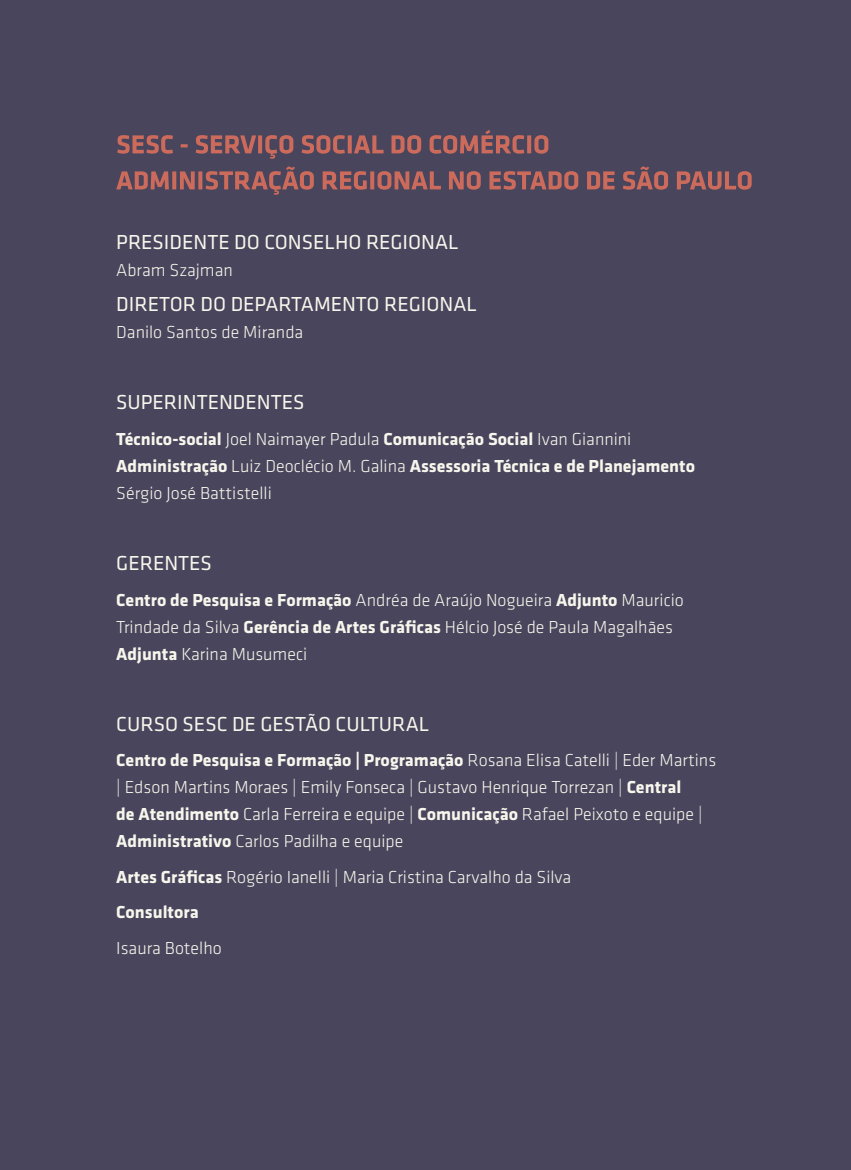
<style>
.page{position:relative;width:851px;height:1170px;background:#fff}
.page>*{position:absolute;margin:0;border:0;box-sizing:border-box;transform-origin:0 0}
.t1{font:21px "Klavika CH";color:#f7f6ec}
.t2{font:300 18px/27px "Klavika CH";color:#f7f6ec}
.t3{font:700 18px/27px "Klavika CH";color:#f7f6ec}
.s1{font-weight:300}
.s2{font-weight:700}
</style>
<div class="page">
<div style="left:0;top:0;width:850px;height:1169px;background:#49455c"></div>
<svg style="left:116px;top:166px;width:635px;height:29px"></svg>
<svg style="left:117px;top:130px;width:431px;height:29px"></svg>
<p class="t1" style="left:116px;top:228px;width:344px">PRESIDENTE DO CONSELHO REGIONAL</p>
<p class="t2" style="left:116px;top:256px;width:118px">Abram Szajman</p>
<p class="t1" style="left:116px;top:290px;width:362px">DIRETOR DO DEPARTAMENTO REGIONAL</p>
<p class="t2" style="left:116px;top:318px;width:188px">Danilo Santos de Miranda</p>
<p class="t1" style="left:116px;top:388px;width:189px">SUPERINTENDENTES</p>
<p class="t3" style="left:116px;top:424px;width:580px">Técnico-social <span class="s1">Joel Naimayer Padula</span> Comunicação Social <span class="s1">Ivan Giannini<br></span>Administração <span class="s1">Luiz Deoclécio M. Galina</span> Assessoria Técnica e de Planejamento<br><span class="s1">Sérgio José Battistelli</span></p>
<p class="t1" style="left:116px;top:549px;width:97px">GERENTES</p>
<p class="t2" style="left:116px;top:586px;width:569px"><span class="s2">Centro de Pesquisa e Formação</span> Andréa de Araújo Nogueira <span class="s2">Adjunto</span> Mauricio<br>Trindade da Silva <span class="s2">Gerência de Artes Gráficas</span> Hélcio José de Paula Magalhães<br><span class="s2">Adjunta</span> Karina Musumeci</p>
<p class="t1" style="left:116px;top:709px;width:314px">CURSO SESC DE GESTÃO CULTURAL</p>
<p class="t2" style="left:116px;top:746px;width:601px"><span class="s2">Centro de Pesquisa e Formação | Programação</span> Rosana Elisa Catelli | Eder Martins | Edson Martins Moraes | Emily Fonseca | Gustavo Henrique Torrezan | <span class="s2">Central<br>de Atendimento</span> Carla Ferreira e equipe | <span class="s2">Comunicação</span> Rafael Peixoto e equipe | <span class="s2">Administrativo</span> Carlos Padilha e equipe</p>
<p class="t2" style="left:116px;top:863px;width:456px"><span class="s2">Artes Gráficas</span> Rogério Ianelli | Maria Cristina Carvalho da Silva</p>
<p class="t3" style="left:116px;top:897px;width:84px">Consultora</p>
<p class="t2" style="left:116px;top:934px;width:107px">Isaura Botelho</p>
</div>
